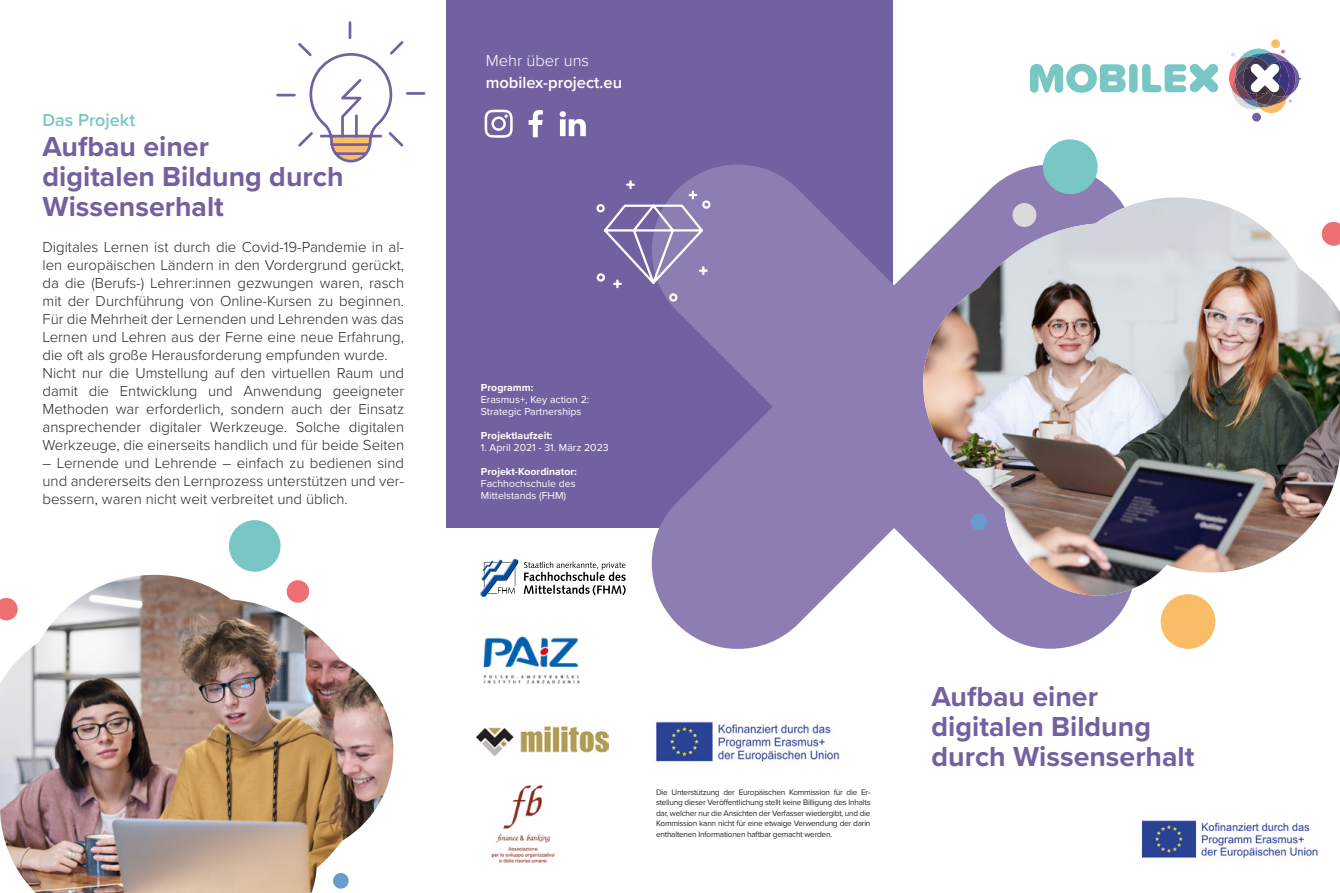
<style>
.page{position:relative;width:1340px;height:893px;background:#fff}
.page>*{position:absolute;margin:0;border:0;box-sizing:border-box;transform-origin:0 0}
.t1{font:700 28.5px/30px "Proxima Nova";color:#7360a0}
.t2{font:600 18px "Proxima Nova";color:#79c7c5}
.t3{font:600 16.5px "Proxima Nova";color:#fff}
.t4{font:300 16.5px "Proxima Nova";color:#fff}
.t5{font:300 15px/18px "Proxima Nova";color:#282827}
.t6{font:10.5px/12px "Proxima Nova";color:#fff}
.t7{font:700 10.5px "Proxima Nova";color:#fff}
.t8{font:8.25px/10.5px "Proxima Nova";letter-spacing:-.03em;color:#282827;text-align:justify}
</style>
<div class="page">
<div style="left:446px;top:0;width:447px;height:527px;background:#7360a0"></div>
<div style="left:1271px;top:39px;width:8px;height:9px;background:#fabd67;border-radius:50%"></div>
<div style="left:1252px;top:113px;width:8px;height:9px;background:#7360a0;border-radius:50%"></div>
<svg style="left:1229px;top:49px;width:70px;height:64px"></svg>
<svg style="left:1030px;top:64px;width:95px;height:29px"></svg>
<div style="left:1129px;top:64px;width:8px;height:29px;background:#79c7c5;border-radius:4px"></div>
<svg style="left:1142px;top:63px;width:76px;height:30px"></svg>
<img style="left:1141px;top:820px;width:177px;height:38px">
<svg style="left:643px;top:162px;width:487px;height:487px;fill:#8e7db3"></svg>
<img style="left:923px;top:197px;width:416px;height:376px">
<img style="left:923px;top:198px;width:243px;height:398px">
<svg style="left:1042px;top:139px;width:55px;height:55px;background:#8bc5c9"></svg>
<svg style="left:970px;top:514px;width:17px;height:16px"></svg>
<svg style="left:1160px;top:594px;width:55px;height:55px"></svg>
<svg style="left:1012px;top:203px;width:24px;height:24px"></svg>
<img style="left:483px;top:636px;width:97px;height:49px">
<img style="left:476px;top:726px;width:132px;height:30px">
<img style="left:491px;top:785px;width:64px;height:78px">
<svg style="left:480px;top:558px;width:145px;height:39px"></svg>
<img style="left:656px;top:721px;width:184px;height:41px">
<svg style="left:596px;top:179px;width:115px;height:124px"></svg>
<img style="left:0;top:575px;width:393px;height:318px">
<svg style="left:229px;top:520px;width:52px;height:52px"></svg>
<svg style="left:333px;top:873px;width:16px;height:16px"></svg>
<svg style="left:287px;top:580px;width:22px;height:23px"></svg>
<svg style="left:276px;top:21px;width:150px;height:142px"></svg>
<svg style="left:528px;top:110px;width:15px;height:27px"></svg>
<svg style="left:559px;top:111px;width:27px;height:25px"></svg>
<svg style="left:484px;top:110px;width:28px;height:28px"></svg>
<p class="t2" style="left:43px;top:107px;width:94px">Das Projekt</p>
<h1 class="t1" style="left:43px;top:131px;width:302px">Aufbau einer<br>digitalen Bildung durch<br>Wissenserhalt</h1>
<p class="t5" style="left:43px;top:237px;width:363px">Digitales Lernen ist durch die Covid-19-Pandemie in al&shy;len europäischen Ländern in den Vordergrund gerückt, da die (Berufs-) Lehrer:innen gezwungen waren, rasch mit der Durchführung von Online-Kursen zu beginnen.<br>Für die Mehrheit der Lernenden und Lehrenden was das Lernen und Lehren aus der Ferne eine neue Erfahrung, die oft als große Herausforderung empfunden wurde.<br>Nicht nur die Umstellung auf den virtuellen Raum und damit die Entwicklung und Anwendung geeigneter Methoden war erforderlich, sondern auch der Einsatz ansprechender digitaler Werkzeuge. Solche digitalen Werkzeuge, die einerseits handlich und für beide Seiten</p>
<p class="t5" style="left:43px;top:453px;width:363px;text-align:justify">– Lernende und Lehrende – einfach zu bedienen sind und andererseits den Lernprozess unterstützen und ver&shy;bessern, waren nicht weit verbreitet und üblich.</p>
<p class="t4" style="left:486px;top:48px;width:105px">Mehr über uns</p>
<p class="t3" style="left:486px;top:70px;width:138px">mobilex-project.eu</p>
<p class="t7" style="left:481px;top:380px;width:54px">Programm:</p>
<p class="t6" style="left:481px;top:393px;width:110px">Erasmus+, Key action 2:<br>Strategic Partnerships</p>
<p class="t7" style="left:481px;top:428px;width:73px">Projektlaufzeit:</p>
<p class="t6" style="left:481px;top:441px;width:129px">1. April 2021 - 31. März 2023</p>
<p class="t7" style="left:481px;top:464px;width:97px">Projekt-Koordinator:</p>
<p class="t6" style="left:481px;top:477px;width:96px">Fachhochschule des<br>Mittelstands (FHM)</p>
<p class="t8" style="left:656px;top:786px;width:216px">Die Unterstützung der Europäischen Kommission für die Er&shy;stellung dieser Veröffentlichung stellt keine Billigung des Inhalts dar, welcher nur die Ansichten der Verfasser wiedergibt, und die Kommission kann nicht für eine etwaige Verwendung der darin enthaltenen Informationen haftbar gemacht werden.</p>
<h1 class="t1" style="left:931px;top:681px;width:264px">Aufbau einer digitalen Bildung durch Wissenserhalt</h1>
</div>
